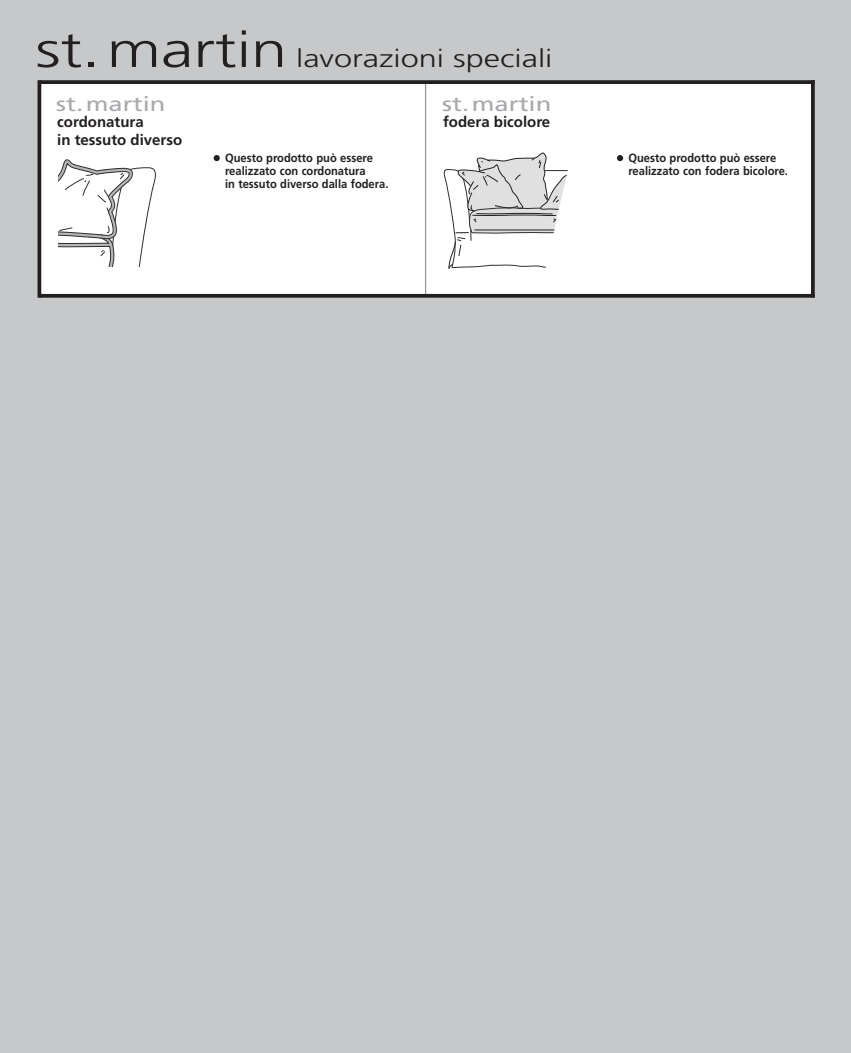
<style>
.page{position:relative;width:851px;height:1053px;background:#fff}
.page>*{position:absolute;margin:0;border:0;box-sizing:border-box;transform-origin:0 0}
.t1{font:300 25px "Frutiger";color:#231f20;scale:1.3 1}
.t2{font:20.38px "Frutiger";color:#a8a9ad;scale:1.26 1}
.t3{font:700 15px/18px "Frutiger";color:#231f20}
.t4{font:700 11.88px/13.4px "Frutiger";color:#231f20;scale:.94 1}
.s1{font-size:50px}
</style>
<div class="page">
<div style="left:0;top:0;width:850px;height:1052px;background:#c7c8ca"></div>
<div style="left:39px;top:82px;width:773px;height:214px;background:#fff"></div>
<svg style="left:810px;top:84px;width:4px;height:210px"></svg>
<hr style="left:38px;top:80px;width:3px;height:218px;background:#231f20">
<hr style="left:425px;top:82px;width:1px;height:212px;background:#939598">
<svg style="left:39px;top:294px;width:775px;height:4px;background:#2f2b2c"></svg>
<svg style="left:39px;top:80px;width:775px;height:4px;background:#2c2829"></svg>
<svg style="left:58px;top:160px;width:98px;height:106px"></svg>
<svg style="left:443px;top:152px;width:124px;height:117px"></svg>
<div style="left:213px;top:155px;width:7px;height:6px;background:#231f20;border-radius:50%"></div>
<svg style="left:617px;top:155px;width:6px;height:6px"></svg>
<h1 class="t1" style="left:35px;top:48px;width:399px"><span class="s1">st.martin</span> lavorazioni speciali</h1>
<h2 class="t2" style="left:56px;top:95px;width:88px">st.martin</h2>
<p class="t3" style="left:57px;top:114px;width:126px">cordonatura<br>in tessuto diverso</p>
<h2 class="t2" style="left:442px;top:95px;width:88px">st.martin</h2>
<p class="t3" style="left:443px;top:114px;width:109px">fodera bicolore</p>
<p class="t4" style="left:225px;top:152px;width:175px">Questo prodotto può essere realizzato con cordonatura<br>in tessuto diverso dalla fodera.</p>
<p class="t4" style="left:628px;top:152px;width:171px">Questo prodotto può essere realizzato con fodera bicolore.</p>
</div>
